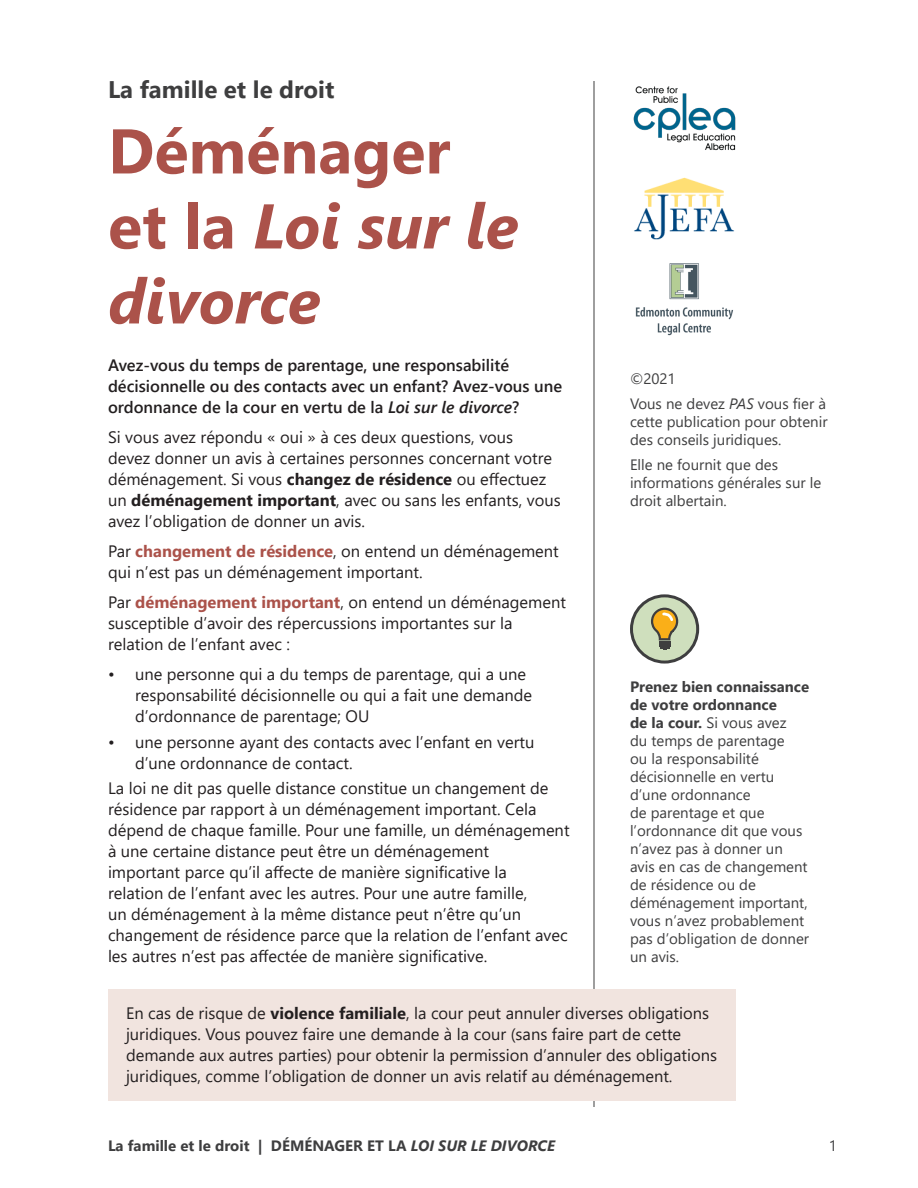
<style>
.page{position:relative;width:918px;height:1188px;background:#fff}
.page>*{position:absolute;margin:0;border:0;box-sizing:border-box;transform-origin:0 0}
.Chapter_Heading{font:italic 700 63px/75px "Segoe UI";color:#ab524a}
.Section_Heading{font:700 24px "Segoe UI";color:#3e3e3f}
.Body{font:16.5px/21px "Segoe UI";color:#231f20}
.Body-2{font:600 16.5px/21px "Segoe UI";color:#231f20}
.Sidebar_Graph_Body{font:15px/18px "Segoe UI";color:#3e3e3f}
.t1{font:700 15px "Segoe UI";color:#3e3e3f}
.s1{font-style:normal}
.s2{font-style:italic}
.s3{font-weight:700}
.s4{font-weight:700;color:#ab524a}
</style>
<div class="page">
<hr style="left:594px;top:81px;width:1px;height:1026px;background:#3e3e3f">
<div style="left:108px;top:989px;width:627px;height:111px;background:#f1e4df"></div>
<div style="left:632px;top:596px;width:66px;height:66px;background:#cfdfbd;border-radius:50%"></div>
<div style="left:630px;top:594px;width:69px;height:70px;border:3px solid #3e3e3f;border-radius:50%"></div>
<svg style="left:651px;top:608px;width:27px;height:42px"></svg>
<img style="left:635px;top:263px;width:98px;height:73px">
<img style="left:634px;top:177px;width:100px;height:63px">
<img style="left:633px;top:86px;width:103px;height:65px">
<p class="Section_Heading" style="left:108px;top:67px;width:228px">La famille et le droit</p>
<p class="Chapter_Heading" style="left:108px;top:104px;width:412px"><span class="s1">Déménager et la</span> Loi sur le divorce</p>
<p class="Body-2" style="left:108px;top:354px;width:456px">Avez-vous du temps de parentage, une responsabilité décisionnelle ou des contacts avec un enfant? Avez-vous une ordonnance de la cour en vertu de la <span class="s2">Loi sur le divorce</span>?</p>
<p class="Body" style="left:108px;top:426px;width:454px">Si vous avez répondu « oui » à ces deux questions, vous<br>devez donner un avis à certaines personnes concernant votre déménagement. Si vous <span class="s3">changez de résidence</span> ou effectuez un <span class="s3">déménagement important</span>, avec ou sans les enfants, vous avez l’obligation de donner un avis.</p>
<p class="Body" style="left:108px;top:540px;width:452px">Par <span class="s4">changement de résidence</span>, on entend un déménagement qui n’est pas un déménagement important.</p>
<p class="Body" style="left:108px;top:591px;width:460px">Par <span class="s4">déménagement important</span>, on entend un déménagement susceptible d’avoir des répercussions importantes sur la relation de l’enfant avec :</p>
<p class="Body" style="left:135px;top:663px;width:399px;text-indent:-27px">• une personne qui a du temps de parentage, qui a une responsabilité décisionnelle ou qui a fait une demande d’ordonnance de parentage; OU</p>
<p class="Body" style="left:135px;top:730px;width:401px;text-indent:-27px">• une personne ayant des contacts avec l’enfant en vertu d’une ordonnance de contact.</p>
<p class="Body" style="left:108px;top:777px;width:463px">La loi ne dit pas quelle distance constitue un changement de résidence par rapport à un déménagement important. Cela dépend de chaque famille. Pour une famille, un déménagement à une certaine distance peut être un déménagement<br>important parce qu’il affecte de manière significative la<br>relation de l’enfant avec les autres. Pour une autre famille,<br>un déménagement à la même distance peut n’être qu’un changement de résidence parce que la relation de l’enfant avec les autres n’est pas affectée de manière significative.</p>
<p class="Sidebar_Graph_Body" style="left:630px;top:369px;width:47px">©2021</p>
<p class="Sidebar_Graph_Body" style="left:630px;top:393px;width:199px;text-align:justify">Vous ne devez <span class="s2">PAS</span> vous fier à cette publication pour obtenir des conseils juridiques.</p>
<p class="Sidebar_Graph_Body" style="left:630px;top:454px;width:193px">Elle ne fournit que des informations générales sur le droit albertain.</p>
<p class="Sidebar_Graph_Body" style="left:630px;top:677px;width:181px"><span class="s3">Prenez bien connaissance de votre ordonnance<br>de la cour.</span> Si vous avez<br>du temps de parentage<br>ou la responsabilité décisionnelle en vertu d’une ordonnance<br>de parentage et que l’ordonnance dit que vous n’avez pas à donner un avis en cas de changement de résidence ou de déménagement important, vous n’avez probablement pas d’obligation de donner un avis.</p>
<p class="Body" style="left:126px;top:1002px;width:593px">En cas de risque de <span class="s3">violence familiale</span>, la cour peut annuler diverses obligations juridiques. Vous pouvez faire une demande à la cour (sans faire part de cette demande aux autres parties) pour obtenir la permission d’annuler des obligations juridiques, comme l’obligation de donner un avis relatif au déménagement.</p>
<p class="t1" style="left:108px;top:1131px;width:448px">La famille et le droit | DÉMÉNAGER ET LA <span class="s2">LOI SUR LE DIVORCE</span></p>
<p class="Sidebar_Graph_Body" style="left:829px;top:1135px;width:10px">1</p>
</div>
